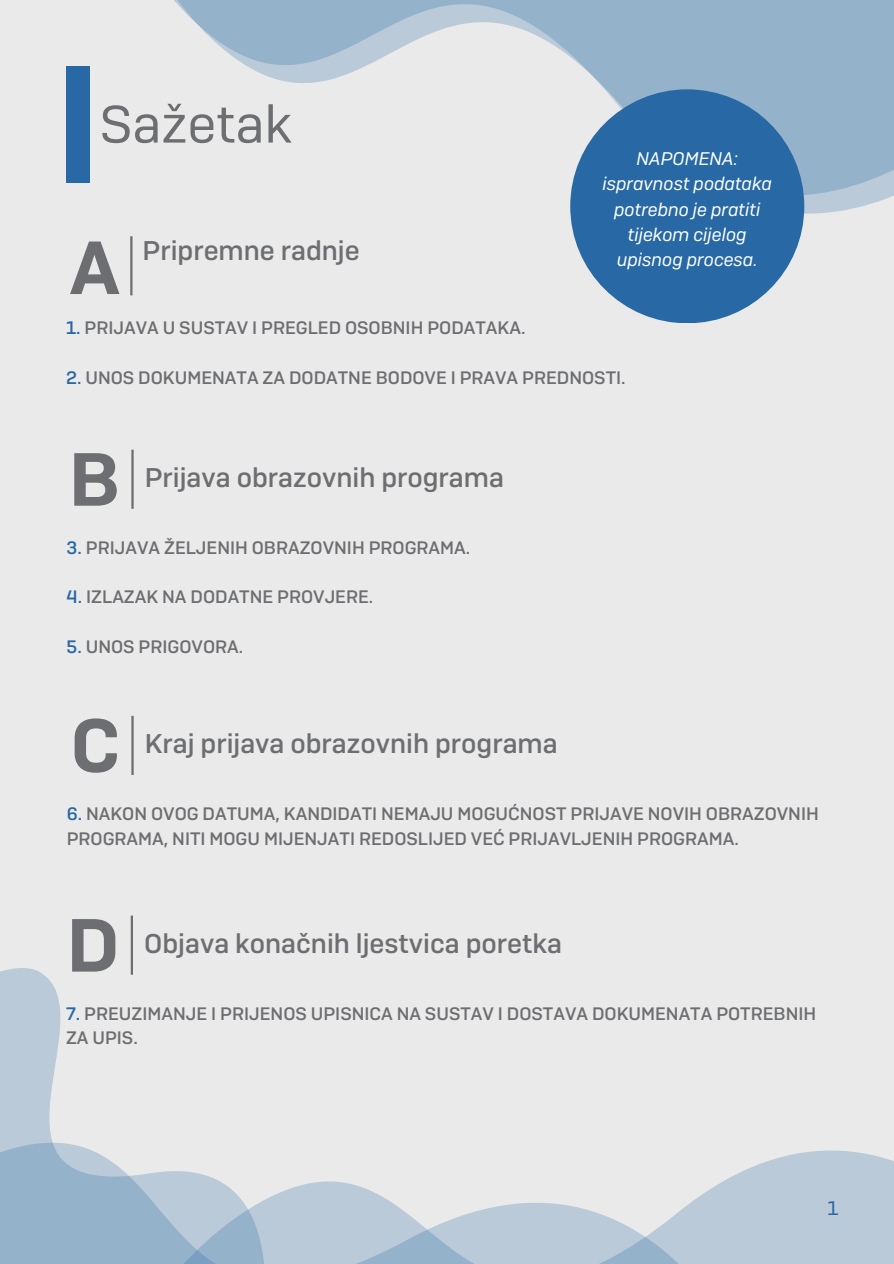
<style>
.page{position:relative;width:894px;height:1264px;background:#fff}
.page>*{position:absolute;margin:0;border:0;box-sizing:border-box;transform-origin:0 0}
.t1{font:600 75px "Camber";color:#6d6e71}
.t2{font:52.5px "Camber";color:#6d6e71}
.t3{font:500 27px "Camber";color:#6d6e71}
.t4{font:19.5px "Camber";color:#2869a5}
.t5{font:italic 18.3px/25.2px "Camber";color:#fff;text-align:center}
.t6{font:500 18px/24.8px "Camber";color:#6d6e71}
.s1{color:#2869a5}
</style>
<div class="page">
<div style="left:0;top:0;width:893px;height:1263px;background:#eaeaea"></div>
<svg style="left:174px;top:0;width:719px;height:201px"></svg>
<div style="left:66px;top:66px;width:23px;height:116px;background:#2869a5"></div>
<hr style="left:130px;top:236px;width:2px;height:59px;background:#6d6e71">
<hr style="left:131px;top:449px;width:3px;height:60px;background:#6d6e71">
<svg style="left:0;top:968px;width:133px;height:20px"></svg>
<div style="left:570px;top:89px;width:234px;height:234px;background:#2869a5;border-radius:50%"></div>
<svg style="left:710px;top:1150px;width:183px;height:113px;background:#beccd9"></svg>
<svg style="left:0;top:988px;width:710px;height:275px"></svg>
<hr style="left:131px;top:715px;width:3px;height:60px;background:#6d6e71">
<hr style="left:131px;top:915px;width:2px;height:59px;background:#6d6e71">
<p class="t2" style="left:99px;top:90px;width:194px">Sažetak</p>
<h3 class="t5" style="left:602px;top:146px;width:171px">NAPOMENA: ispravnost podataka potrebno je pratiti tijekom cijelog upisnog procesa.</h3>
<h1 class="t1" style="left:70px;top:219px;width:52px">A</h1>
<p class="t3" style="left:143px;top:233px;width:218px">Pripremne radnje</p>
<p class="t6" style="left:66px;top:315px;width:461px"><span class="s1">1.</span> PRIJAVA U SUSTAV I PREGLED OSOBNIH PODATAKA.</p>
<p class="t6" style="left:66px;top:365px;width:561px"><span class="s1">2.</span> UNOS DOKUMENATA ZA DODATNE BODOVE I PRAVA PREDNOSTI.</p>
<h2 class="t1" style="left:69px;top:430px;width:52px">B</h2>
<h3 class="t3" style="left:145px;top:460px;width:360px">Prijava obrazovnih programa</h3>
<h3 class="t6" style="left:67px;top:535px;width:405px"><span class="s1">3.</span> PRIJAVA ŽELJENIH OBRAZOVNIH PROGRAMA.</h3>
<p class="t6" style="left:67px;top:584px;width:308px"><span class="s1">4.</span> IZLAZAK NA DODATNE PROVJERE.</p>
<h2 class="t6" style="left:67px;top:634px;width:178px"><span class="s1">5.</span> UNOS PRIGOVORA.</h2>
<h3 class="t1" style="left:71px;top:696px;width:51px">C</h3>
<p class="t3" style="left:145px;top:726px;width:414px">Kraj prijava obrazovnih programa</p>
<h2 class="t6" style="left:67px;top:801px;width:753px"><span class="s1">6.</span> NAKON OVOG DATUMA, KANDIDATI NEMAJU MOGUĆNOST PRIJAVE NOVIH OBRAZOVNIH<br>PROGRAMA, NITI MOGU MIJENJATI REDOSLIJED VEĆ PRIJAVLJENIH PROGRAMA.</h2>
<h3 class="t1" style="left:67px;top:896px;width:54px">D</h3>
<p class="t3" style="left:144px;top:926px;width:419px">Objava konačnih ljestvica poretka</p>
<h2 class="t6" style="left:66px;top:1001px;width:751px"><span class="s1">7.</span> PREUZIMANJE I PRIJENOS UPISNICA NA SUSTAV I DOSTAVA DOKUMENATA POTREBNIH<br>ZA UPIS.</h2>
<h3 class="t4" style="left:827px;top:1195px;width:13px">1</h3>
</div>
